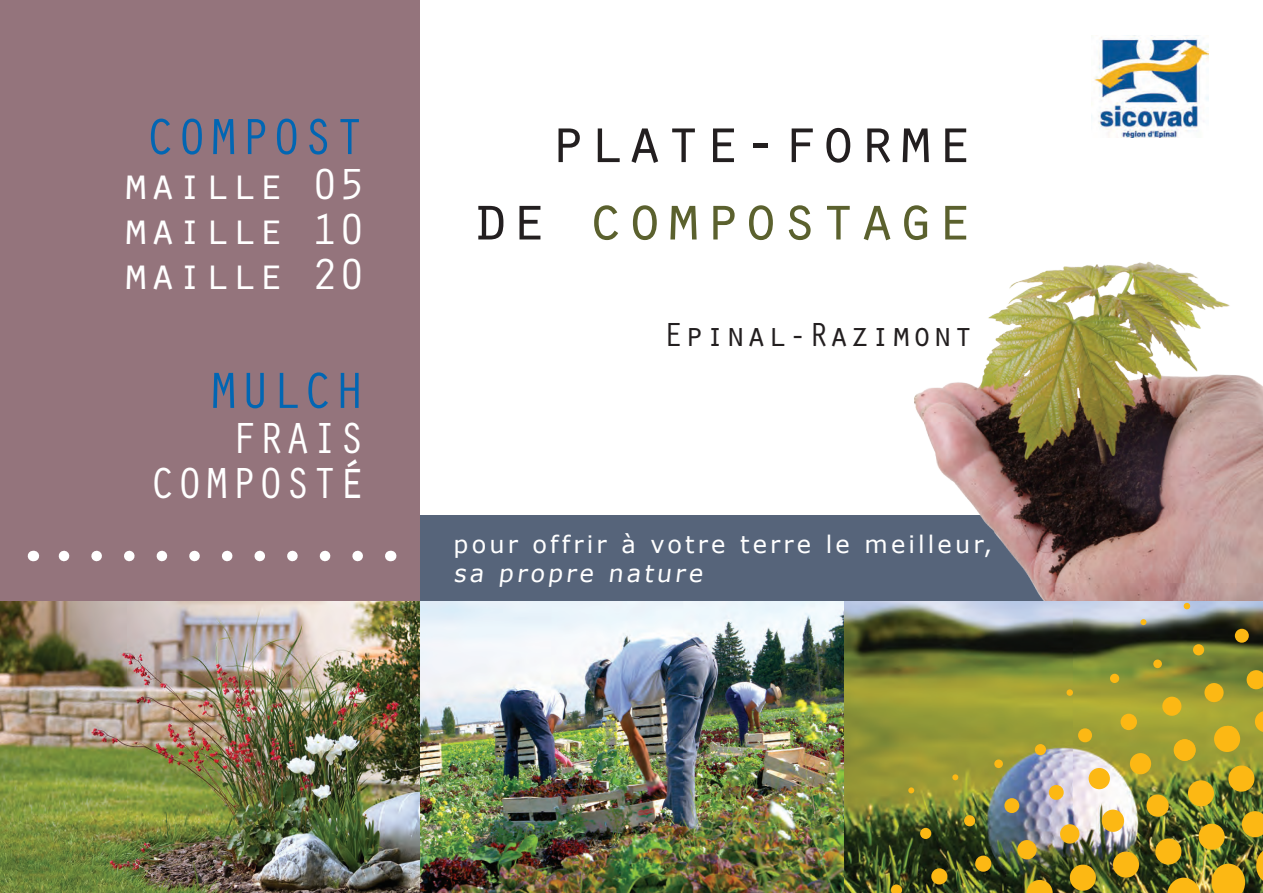
<style>
.page{position:relative;width:1263px;height:893px;background:#fff}
.page>*{position:absolute;margin:0;border:0;box-sizing:border-box;transform-origin:0 0}
.t1{font:64.5px/77.4px "Orator Std";color:#231f20;text-align:right}
.t2{font:52.5px "Orator Std";color:#0166b3}
.t3{font:45px/45px "Orator Std";color:#fff;text-align:justify}
.t4{font:34.5px "Orator Std";color:#231f20}
.t5{font:24px/28.8px "MS Reference Sans Serif";letter-spacing:.13em;color:#fff}
.s1{font-size:55.8px}
.s2{color:#5b612e}
</style>
<div class="page">
<div style="left:420px;top:514px;width:843px;height:337px;background:#56647a"></div>
<img style="left:914px;top:261px;width:349px;height:341px">
<div style="left:0;top:0;width:420px;height:893px;background:#94747c"></div>
<img style="left:0;top:602px;width:1263px;height:291px">
<img style="left:1091px;top:35px;width:118px;height:103px">
<svg style="left:58px;top:551px;width:300px;height:10px"></svg>
<div style="left:1089px;top:768px;width:21px;height:21px;background:#fcb814;border-radius:50%"></div>
<div style="left:1049px;top:785px;width:15px;height:15px;background:#fcb814;border-radius:50%"></div>
<div style="left:1004px;top:798px;width:15px;height:15px;background:#fcb814;border-radius:50%"></div>
<div style="left:964px;top:815px;width:11px;height:11px;background:#fcb814;border-radius:50%"></div>
<div style="left:920px;top:828px;width:11px;height:11px;background:#fcb814;border-radius:50%"></div>
<svg style="left:891px;top:884px;width:11px;height:9px"></svg>
<div style="left:931px;top:868px;width:16px;height:16px;background:#fcb814;border-radius:50%"></div>
<div style="left:975px;top:855px;width:16px;height:17px;background:#fcb814;border-radius:50%"></div>
<div style="left:1017px;top:840px;width:20px;height:19px;background:#fcb814;border-radius:50%"></div>
<div style="left:1060px;top:824px;width:19px;height:20px;background:#fcb814;border-radius:50%"></div>
<div style="left:1102px;top:810px;width:22px;height:22px;background:#fcb814;border-radius:50%"></div>
<div style="left:1146px;top:794px;width:23px;height:23px;background:#fcb814;border-radius:50%"></div>
<div style="left:1188px;top:780px;width:26px;height:26px;background:#fcb814;border-radius:50%"></div>
<div style="left:1214px;top:726px;width:26px;height:26px;background:#fcb814;border-radius:50%"></div>
<div style="left:1228px;top:765px;width:26px;height:27px;background:#fcb814;border-radius:50%"></div>
<svg style="left:1242px;top:811px;width:21px;height:26px"></svg>
<div style="left:1198px;top:824px;width:27px;height:26px;background:#fcb814;border-radius:50%"></div>
<div style="left:1155px;top:838px;width:26px;height:27px;background:#fcb814;border-radius:50%"></div>
<div style="left:1113px;top:851px;width:26px;height:27px;background:#fcb814;border-radius:50%"></div>
<div style="left:1070px;top:865px;width:26px;height:26px;background:#fcb814;border-radius:50%"></div>
<svg style="left:1026px;top:880px;width:27px;height:13px"></svg>
<svg style="left:1167px;top:878px;width:33px;height:15px"></svg>
<svg style="left:1211px;top:864px;width:34px;height:29px"></svg>
<svg style="left:1256px;top:847px;width:7px;height:37px"></svg>
<div style="left:1130px;top:753px;width:21px;height:21px;background:#fcb814;border-radius:50%"></div>
<div style="left:1218px;top:726px;width:21px;height:21px;background:#fcb814;border-radius:50%"></div>
<div style="left:1174px;top:739px;width:21px;height:22px;background:#fcb814;border-radius:50%"></div>
<svg style="left:1246px;top:670px;width:17px;height:19px"></svg>
<div style="left:1204px;top:683px;width:19px;height:19px;background:#fcb814;border-radius:50%"></div>
<div style="left:1162px;top:697px;width:19px;height:19px;background:#fcb814;border-radius:50%"></div>
<div style="left:1120px;top:714px;width:17px;height:16px;background:#fcb814;border-radius:50%"></div>
<div style="left:1078px;top:728px;width:14px;height:14px;background:#fcb814;border-radius:50%"></div>
<div style="left:1235px;top:629px;width:14px;height:14px;background:#fcb814;border-radius:50%"></div>
<div style="left:1035px;top:744px;width:11px;height:11px;background:#fcb814;border-radius:50%"></div>
<div style="left:1193px;top:644px;width:11px;height:11px;background:#fcb814;border-radius:50%"></div>
<div style="left:994px;top:759px;width:9px;height:9px;background:#fcb814;border-radius:50%"></div>
<div style="left:1153px;top:659px;width:9px;height:9px;background:#fcb814;border-radius:50%"></div>
<svg style="left:952px;top:774px;width:6px;height:6px"></svg>
<div style="left:1110px;top:674px;width:9px;height:9px;background:#fcb814;border-radius:50%"></div>
<div style="left:1066px;top:689px;width:7px;height:7px;background:#fcb814;border-radius:50%"></div>
<svg style="left:1184px;top:603px;width:6px;height:6px"></svg>
<svg style="left:908px;top:787px;width:6px;height:6px"></svg>
<svg style="left:1140px;top:619px;width:6px;height:6px"></svg>
<svg style="left:1255px;top:711px;width:8px;height:21px"></svg>
<h2 class="t2" style="left:145px;top:99px;width:222px">COMPOST</h2>
<h3 class="t3" style="left:122px;top:160px;width:244px">maille 05 maille 10 maille 20</h3>
<h2 class="t2" style="left:208px;top:353px;width:159px">MULCH</h2>
<h3 class="t3" style="left:149px;top:413px;width:217px;text-align:right">FRAIS<br>COMPOST<span class="s1">é</span></h3>
<h1 class="t1" style="left:471px;top:99px;width:505px">plate-forme de <span class="s2">compostage</span></h1>
<h3 class="t4" style="left:663px;top:310px;width:312px">Epinal-Razimont</h3>
<p class="t5" style="left:454px;top:529px;width:540px">pour offrir à votre terre le meilleur, sa propre nature</p>
</div>
